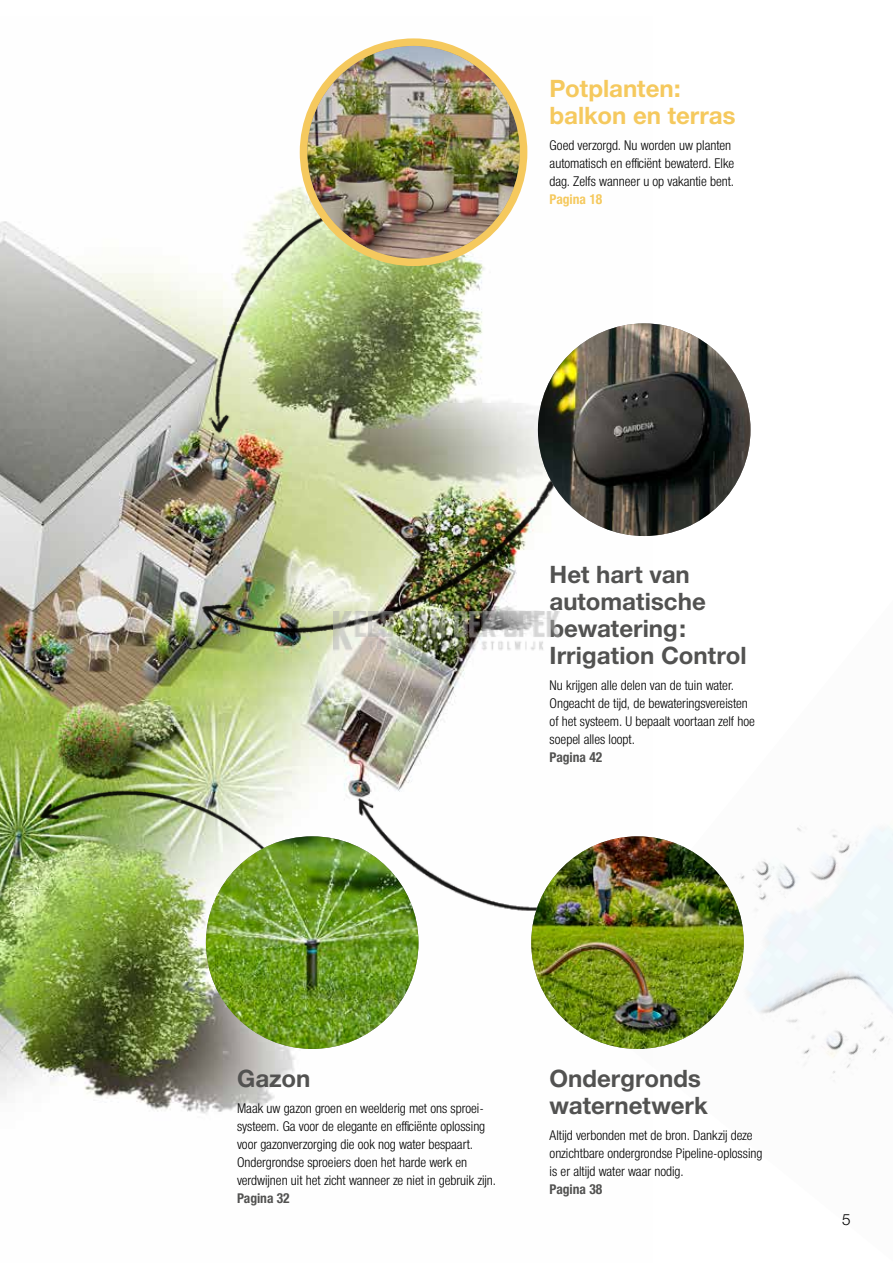
<style>
.page{position:relative;width:893px;height:1263px;background:#fff}
.page>*{position:absolute;margin:0;border:0;box-sizing:border-box;transform-origin:0 0}
.t1{font:700 24px/27px "Gardena Sans";color:#525251}
.t2{font:700 24px/27px "Gardena Sans";color:#f5c95e}
.t3{font:15px "Gardena Sans";color:#000}
.t4{font:13.5px/18px "Gardena Sans Cond";color:#000}
.t5{font:700 13.5px "Gardena Sans Cond";color:#525251}
.t6{font:700 13.5px "Gardena Sans Cond";color:#f5c95e}
</style>
<div class="page">
<img style="left:0;top:41px;width:751px;height:1073px">
<img style="left:569px;top:579px;width:324px;height:535px">
<img style="left:206px;top:836px;width:212px;height:213px;border-radius:106px">
<div style="left:303px;top:42px;width:221px;height:220px;background:#f5c95e;border-radius:50%"></div>
<img style="left:307px;top:46px;width:213px;height:213px;border-radius:106px">
<div style="left:300px;top:38px;width:227px;height:228px;border:8px solid #f5c95e;border-radius:50%"></div>
<img style="left:538px;top:323px;width:212px;height:213px;border-radius:106px">
<img style="left:531px;top:836px;width:213px;height:213px;border-radius:106px">
<img style="left:334px;top:612px;width:225px;height:39px">
<h1 class="t2" style="left:550px;top:73px;width:188px">Potplanten: balkon en terras</h1>
<p class="t4" style="left:550px;top:136px;width:186px">Goed verzorgd. Nu worden uw planten automatisch en efficiënt bewaterd. Elke dag. Zelfs wanneer u op vakantie bent.</p>
<p class="t6" style="left:550px;top:190px;width:54px">Pagina 18</p>
<h1 class="t1" style="left:550px;top:559px;width:199px">Het hart van automatische bewatering:<br>Irrigation Control</h1>
<p class="t4" style="left:550px;top:676px;width:207px">Nu krijgen alle delen van de tuin water.<br>Ongeacht de tijd, de bewateringsvereisten of het systeem. U bepaalt voortaan zelf hoe soepel alles loopt.</p>
<p class="t5" style="left:550px;top:748px;width:54px">Pagina 42</p>
<h1 class="t1" style="left:237px;top:1063px;width:75px">Gazon</h1>
<p class="t4" style="left:237px;top:1099px;width:261px">Maak uw gazon groen en weelderig met ons sproei&shy;systeem. Ga voor de elegante en efficiënte oplossing voor gazonverzorging die ook nog water bespaart.<br>Ondergrondse sproeiers doen het harde werk en verdwijnen uit het zicht wanneer ze niet in gebruik zijn.</p>
<p class="t5" style="left:237px;top:1189px;width:54px">Pagina 32</p>
<h1 class="t1" style="left:550px;top:1063px;width:160px">Ondergronds waternetwerk</h1>
<p class="t4" style="left:550px;top:1126px;width:214px">Altijd verbonden met de bron. Dankzij deze onzichtbare ondergrondse Pipeline-oplossing is er altijd water waar nodig.</p>
<p class="t5" style="left:550px;top:1180px;width:54px">Pagina 38</p>
<p class="t3" style="left:842px;top:1209px;width:10px">5</p>
</div>
